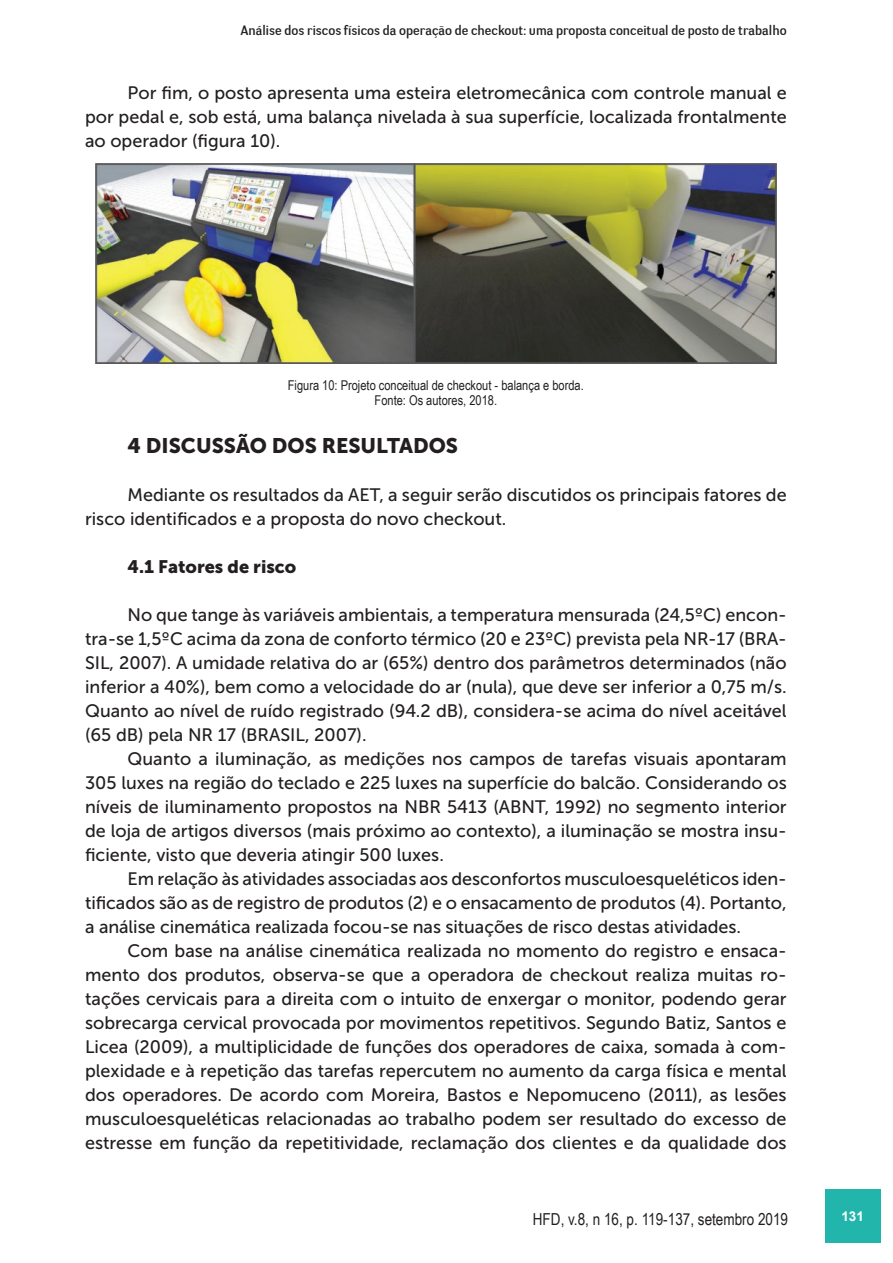
<style>
.page{position:relative;width:893px;height:1263px;background:#fff}
.page>*{position:absolute;margin:0;border:0;box-sizing:border-box;transform-origin:0 0}
.t1{font:21px "Museo Sans 900";color:#231f20}
.t2{font:18px/24px "Museo Sans 500";color:#231f20;text-align:justify}
.t3{font:18px "Museo Sans 900";color:#231f20}
.t4{font:16.5px "Arial Narrow";color:#231f20}
.t5{font:13.5px "Negotiate Free";color:#231f20}
.t6{font:13.5px/15px "Arial Narrow";color:#231f20;text-align:center}
.t7{font:700 13.5px "Arial";color:#fff}
</style>
<div class="page">
<div style="left:825px;top:1189px;width:55px;height:53px;background:#22b5ab"></div>
<img style="left:95px;top:164px;width:681px;height:200px">
<p class="t5" style="left:240px;top:22px;width:548px">Análise dos riscos físicos da operação de checkout: uma proposta conceitual de posto de trabalho</p>
<p class="t2" style="left:85px;top:80px;width:703px;text-indent:43px">Por fim, o posto apresenta uma esteira eletromecânica com controle manual e por pedal e, sob está, uma balança nivelada à sua superfície, localizada frontalmente ao operador (figura 10).</p>
<p class="t6" style="left:288px;top:377px;width:298px">Figura 10: Projeto conceitual de checkout - balança e borda.<br>Fonte: Os autores, 2018.</p>
<p class="t1" style="left:128px;top:433px;width:332px">4 DISCUSSÃO DOS RESULTADOS</p>
<p class="t2" style="left:85px;top:482px;width:703px;text-indent:43px">Mediante os resultados da AET, a seguir serão discutidos os principais fatores de risco identificados e a proposta do novo checkout.</p>
<p class="t3" style="left:128px;top:556px;width:170px">4.1 Fatores de risco</p>
<p class="t2" style="left:85px;top:602px;width:703px;text-indent:43px">No que tange às variáveis ambientais, a temperatura mensurada (24,5ºC) encon&shy;tra-se 1,5ºC acima da zona de conforto térmico (20 e 23ºC) prevista pela NR-17 (BRA-SIL, 2007). A umidade relativa do ar (65%) dentro dos parâmetros determinados (não inferior a 40%), bem como a velocidade do ar (nula), que deve ser inferior a 0,75 m/s.<br>Quanto ao nível de ruído registrado (94.2 dB), considera-se acima do nível aceitável (65 dB) pela NR 17 (BRASIL, 2007).</p>
<p class="t2" style="left:85px;top:746px;width:703px;text-indent:43px">Quanto a iluminação, as medições nos campos de tarefas visuais apontaram 305 luxes na região do teclado e 225 luxes na superfície do balcão. Considerando os níveis de iluminamento propostos na NBR 5413 (ABNT, 1992) no segmento interior de loja de artigos diversos (mais próximo ao contexto), a iluminação se mostra insu&shy;ficiente, visto que deveria atingir 500 luxes.</p>
<p class="t2" style="left:85px;top:866px;width:703px;text-indent:43px">Em relação às atividades associadas aos desconfortos musculoesqueléticos iden&shy;tificados são as de registro de produtos (2) e o ensacamento de produtos (4). Portanto, a análise cinemática realizada focou-se nas situações de risco destas atividades.</p>
<p class="t2" style="left:85px;top:938px;width:703px;text-indent:43px">Com base na análise cinemática realizada no momento do registro e ensaca&shy;mento dos produtos, observa-se que a operadora de checkout realiza muitas ro&shy;tações cervicais para a direita com o intuito de enxergar o monitor, podendo gerar sobrecarga cervical provocada por movimentos repetitivos. Segundo Batiz, Santos e Licea (2009), a multiplicidade de funções dos operadores de caixa, somada à com&shy;plexidade e à repetição das tarefas repercutem no aumento da carga física e mental dos operadores. De acordo com Moreira, Bastos e Nepomuceno (2011), as lesões musculoesqueléticas relacionadas ao trabalho podem ser resultado do excesso de estresse em função da repetitividade, reclamação dos clientes e da qualidade dos</p>
<p class="t4" style="left:533px;top:1206px;width:257px">HFD, v.8, n 16, p. 119-137, setembro 2019</p>
<p class="t7" style="left:841px;top:1207px;width:24px">131</p>
</div>
